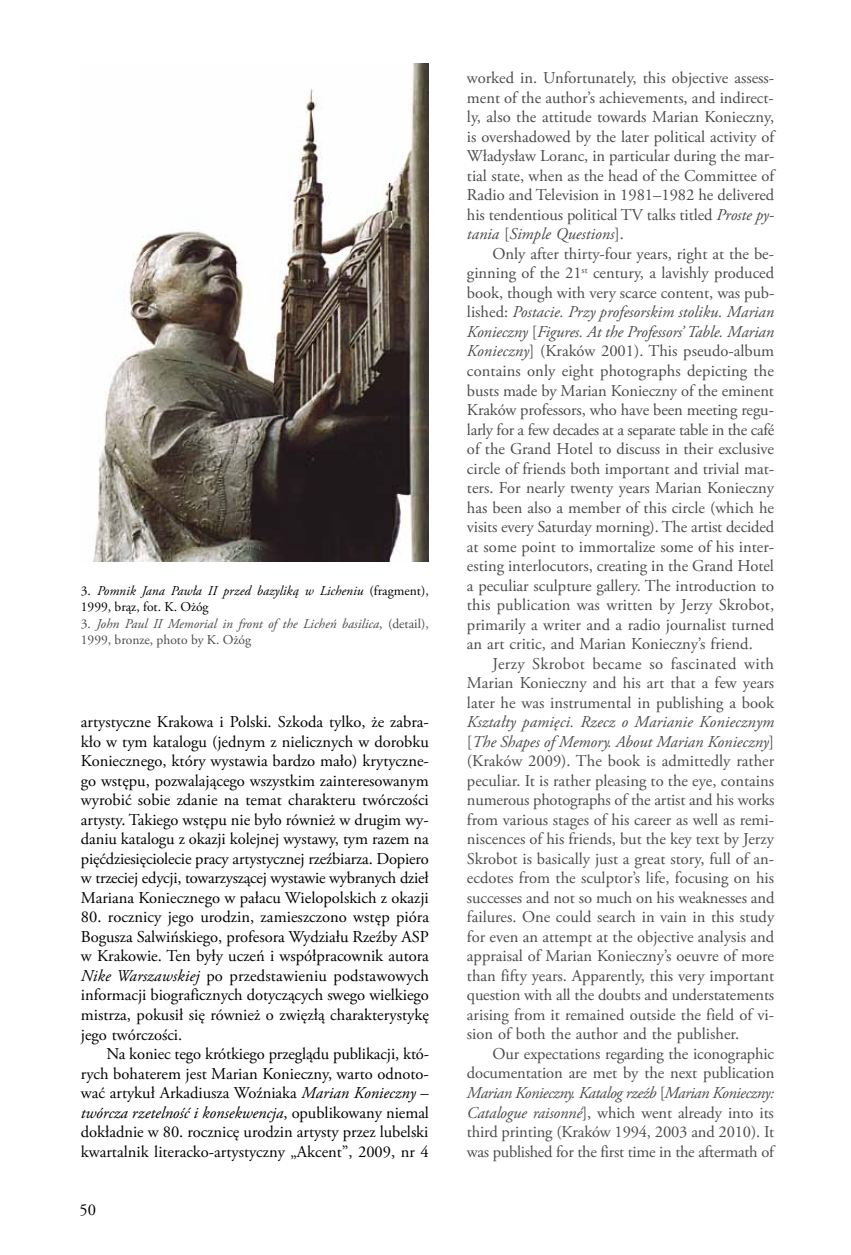
<style>
.page{position:relative;width:851px;height:1255px;background:#fff}
.page>*{position:absolute;margin:0;border:0;box-sizing:border-box;transform-origin:0 0}
.t1{font:16.5px/19.5px "Adobe Garamond Pro";color:#4b4b4d;text-align:justify}
.t2{font:16.5px/19.5px "Adobe Garamond Pro";color:#000;text-align:justify}
.t3{font:italic 13.5px/16.5px "Adobe Garamond Pro";color:#4b4b4d}
.t4{font:italic 13.5px/16.5px "Adobe Garamond Pro";color:#000}
.s1{font-style:normal}
.s2{font-style:italic}
</style>
<div class="page">
<img style="left:93px;top:64px;width:335px;height:497px">
<p class="t4" style="left:81px;top:582px;width:349px"><span class="s1">3.</span> Pomnik Jana Pawła II przed bazyliką w Licheniu <span class="s1">(fragment),<br>1999, brąz, fot. K. Ożóg</span></p>
<p class="t3" style="left:81px;top:615px;width:349px"><span class="s1">3.</span> John Paul II Memorial in front of the Licheń basilica<span class="s1">, (detail),<br>1999, bronze, photo by K. Ożóg</span></p>
<p class="t2" style="left:81px;top:713px;width:349px">artystyczne Krakowa i Polski. Szkoda tylko, że zabra&shy;kło w tym katalogu (jednym z nielicznych w dorobku Koniecznego, który wystawia bardzo mało) krytyczne&shy;go wstępu, pozwalającego wszystkim zainteresowanym wyrobić sobie zdanie na temat charakteru twórczości artysty. Takiego wstępu nie było również w drugim wy&shy;daniu katalogu z okazji kolejnej wystawy, tym razem na pięćdziesięciolecie pracy artystycznej rzeźbiarza. Dopiero w trzeciej edycji, towarzyszącej wystawie wybranych dzieł Mariana Koniecznego w pałacu Wielopolskich z okazji</p>
<p class="t2" style="left:81px;top:908px;width:350px">80. rocznicy jego urodzin, zamieszczono wstęp pióra Bogusza Salwińskiego, profesora Wydziału Rzeźby ASP w Krakowie. Ten były uczeń i współpracownik autora <span class="s2">Nike Warszawskiej</span> po przedstawieniu podstawowych informacji biograficznych dotyczących swego wielkiego mistrza, pokusił się również o zwięzłą charakterystykę jego twórczości.</p>
<p class="t2" style="left:81px;top:1044px;width:350px;text-indent:26px">Na koniec tego krótkiego przeglądu publikacji, któ&shy;rych bohaterem jest Marian Konieczny, warto odnoto&shy;wać artykuł Arkadiusza Woźniaka <span class="s2">Marian Konieczny</span> – <span class="s2">twórcza rzetelność i konsekwencja</span>, opublikowany niemal dokładnie w 80. rocznicę urodzin artysty przez lubelski kwartalnik literacko-artystyczny „Akcent”, 2009, nr 4</p>
<p class="t2" style="left:79px;top:1200px;width:18px">50</p>
<p class="t1" style="left:467px;top:69px;width:309px">worked in. Unfortunately, this objective assess&shy;ment of the author’s achievements, and indirect&shy;ly, also the attitude towards Marian Konieczny, is overshadowed by the later political activity of Władysław Loranc, in particular during the mar&shy;tial state, when as the head of the Committee of Radio and Television in 1981–1982 he delivered his tendentious political TV talks titled <span class="s2">Proste py&shy;tania</span> [<span class="s2">Simple Questions</span>].</p>
<p class="t1" style="left:467px;top:244px;width:309px;text-indent:26px">Only after thirty-four years, right at the be&shy;ginning of the 21<sup>st</sup> century, a lavishly produced book, though with very scarce content, was pub&shy;lished: <span class="s2">Postacie. Przy profesorskim stoliku. Marian Konieczny</span> [<span class="s2">Figures. At the Professors’ Table. Marian Konieczny</span>] (Kraków 2001). This pseudo-album contains only eight photographs depicting the busts made by Marian Konieczny of the eminent Kraków professors, who have been meeting regu&shy;larly for a few decades at a separate table in the café of the Grand Hotel to discuss in their exclusive circle of friends both important and trivial mat&shy;ters. For nearly twenty years Marian Konieczny has been also a member of this circle (which he visits every Saturday morning). The artist decided at some point to immortalize some of his inter&shy;esting interlocutors, creating in the Grand Hotel a peculiar sculpture gallery. The introduction to this publication was written by Jerzy Skrobot, primarily a writer and a radio journalist turned an art critic, and Marian Konieczny’s friend.</p>
<p class="t1" style="left:467px;top:654px;width:309px;text-indent:26px">Jerzy Skrobot became so fascinated with Marian Konieczny and his art that a few years later he was instrumental in publishing a book</p>
<p class="t1" style="left:467px;top:712px;width:309px"><span class="s2">Kształty pamięci. Rzecz o Marianie Koniecznym </span>[<span class="s2">The Shapes of Memory. About Marian Konieczny</span>] (Kraków 2009). The book is admittedly rather peculiar. It is rather pleasing to the eye, contains numerous photographs of the artist and his works from various stages of his career as well as remi&shy;niscences of his friends, but the key text by Jerzy Skrobot is basically just a great story, full of an&shy;ecdotes from the sculptor’s life, focusing on his successes and not so much on his weaknesses and failures. One could search in vain in this study for even an attempt at the objective analysis and appraisal of Marian Konieczny’s oeuvre of more than fifty years. Apparently, this very important question with all the doubts and understatements arising from it remained outside the field of vi&shy;sion of both the author and the publisher.</p>
<p class="t1" style="left:467px;top:1044px;width:309px;text-indent:26px">Our expectations regarding the iconographic documentation are met by the next publication <span class="s2">Marian Konieczny. Katalog rzeźb</span> [<span class="s2">Marian Konieczny:<br>Catalogue raisonné</span>], which went already into its third printing (Kraków 1994, 2003 and 2010). It was published for the first time in the aftermath of</p>
</div>
